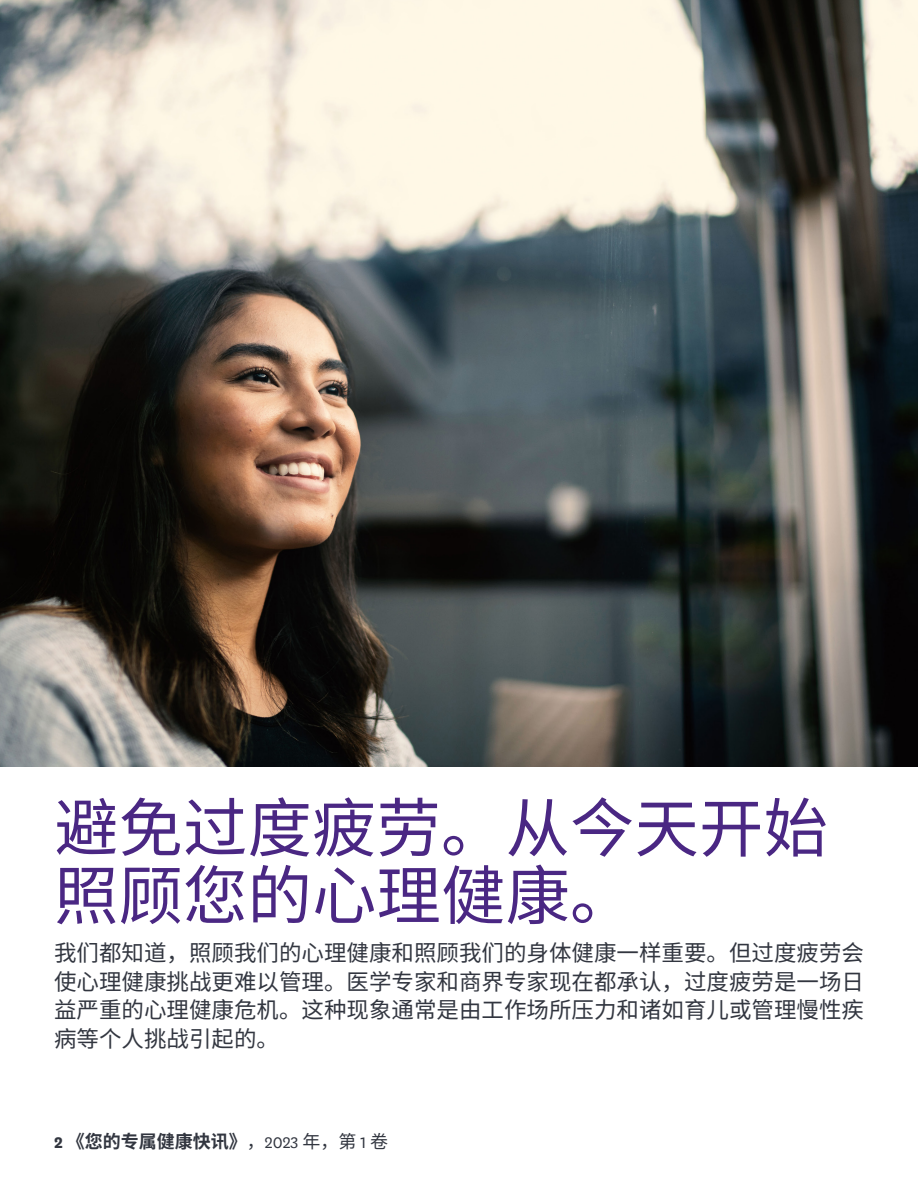
<style>
.page{position:relative;width:918px;height:1188px;background:#fff}
.page>*{position:absolute;margin:0;border:0;box-sizing:border-box;transform-origin:0 0}
.article_title_48pt{font:64.5px/67.5px "Noto Sans CJ Ksc";color:#4a2783}
._15_19_intro{font:22.5px/28.5px "Noto Sans CJ Ksc";color:#323640;text-align:justify}
.t1{font:700 18px "Noto Sans CJ Ksc";color:#323640}
.s1{font-family:"National"}
.s2{font-weight:400}
.s3{font-family:"National";font-weight:400}
</style>
<div class="page">
<img style="left:0;top:0;width:918px;height:767px">
<p class="article_title_48pt" style="left:54px;top:796px;width:775px">避免过度疲劳。从今天开始照顾您的心理健康。</p>
<p class="_15_19_intro" style="left:54px;top:939px;width:811px">我们都知道，照顾我们的心理健康和照顾我们的身体健康一样重要。但过度疲劳会使心理健康挑战更难以管理。医学专家和商界专家现在都承认，过度疲劳是一场日益严重的心理健康危机。这种现象通常是由工作场所压力和诸如育儿或管理慢性疾病等个人挑战引起的。</p>
<p class="t1" style="left:54px;top:1132px;width:336px"><span class="s1">2</span> 《您的专属健康快讯》<span class="s2">，</span><span class="s3">2023</span> <span class="s2">年，第</span> <span class="s3">1</span> <span class="s2">卷</span></p>
</div>
